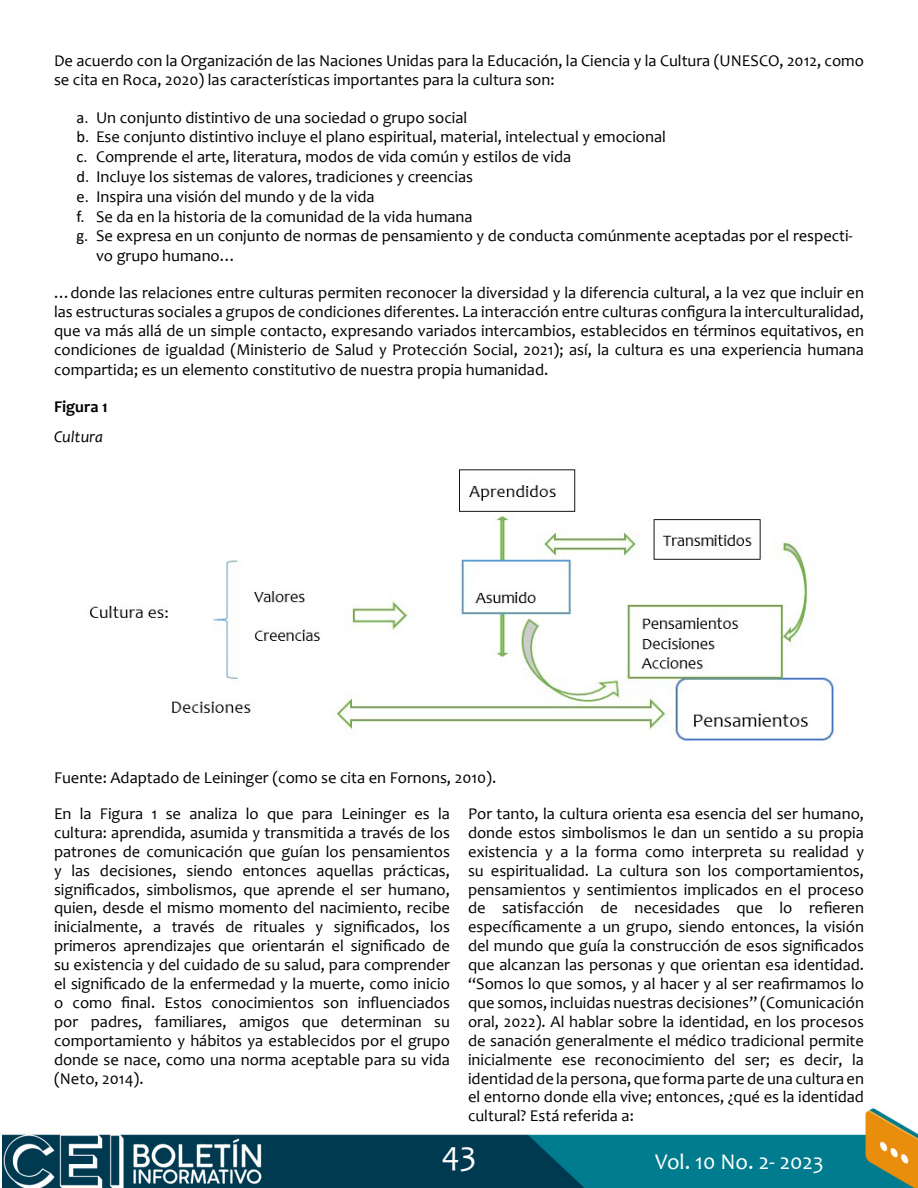
<style>
.page{position:relative;width:918px;height:1188px;background:#fff}
.page>*{position:absolute;margin:0;border:0;box-sizing:border-box;transform-origin:0 0}
.t1{font:34.5px "Candara";color:#fff}
.t2{font:22.5px "Candara";color:#fff}
.t3{font:16.5px/18.9px "Candara";color:#000;text-align:justify}
.t4{font:700 16.5px "Candara";color:#000}
.t5{font:italic 16.5px "Candara";color:#000}
.s1{font-family:"Calibri"}
</style>
<div class="page">
<img style="left:3px;top:1108px;width:915px;height:80px">
<img style="left:89px;top:469px;width:749px;height:273px">
<p class="t3" style="left:54px;top:51px;width:812px">De acuerdo con la Organización de las Naciones Unidas para la Educación, la Ciencia y la Cultura (UNESCO, 2012, como se cita en Roca, 2020) las características importantes para la cultura son:</p>
<p class="t3" style="left:76px;top:108px;width:392px"><span class="s1">a.</span> Un conjunto distintivo de una sociedad o grupo social</p>
<p class="t3" style="left:76px;top:127px;width:591px"><span class="s1">b.</span> Ese conjunto distintivo incluye el plano espiritual, material, intelectual y emocional</p>
<p class="t3" style="left:76px;top:147px;width:496px"><span class="s1">c.</span> Comprende el arte, literatura, modos de vida común y estilos de vida</p>
<p class="t3" style="left:76px;top:167px;width:398px"><span class="s1">d.</span> Incluye los sistemas de valores, tradiciones y creencias</p>
<p class="t3" style="left:76px;top:187px;width:300px"><span class="s1">e.</span> Inspira una visión del mundo y de la vida</p>
<p class="t3" style="left:76px;top:207px;width:398px"><span class="s1">f.</span> Se da en la historia de la comunidad de la vida humana</p>
<p class="t3" style="left:96px;top:226px;width:758px;line-height:19.8px;text-indent:-20px"><span class="s1">g.</span> Se expresa en un conjunto de normas de pensamiento y de conducta comúnmente aceptadas por el respecti&shy;vo grupo humano…</p>
<p class="t3" style="left:54px;top:283px;width:812px">…donde las relaciones entre culturas permiten reconocer la diversidad y la diferencia cultural, a la vez que incluir en las estructuras sociales a grupos de condiciones diferentes. La interacción entre culturas configura la interculturalidad, que va más allá de un simple contacto, expresando variados intercambios, establecidos en términos equitativos, en condiciones de igualdad (Ministerio de Salud y Protección Social, 2021); así, la cultura es una experiencia humana compartida; es un elemento constitutivo de nuestra propia humanidad.</p>
<p class="t4" style="left:54px;top:397px;width:55px">Figura 1</p>
<p class="t5" style="left:54px;top:427px;width:51px">Cultura</p>
<p class="t3" style="left:54px;top:769px;width:444px">Fuente: Adaptado de Leininger (como se cita en Fornons, 2010).</p>
<p class="t3" style="left:54px;top:804px;width:398px">En la Figura 1 se analiza lo que para Leininger es la cultura: aprendida, asumida y transmitida a través de los patrones de comunicación que guían los pensamientos y las decisiones, siendo entonces aquellas prácticas, significados, simbolismos, que aprende el ser humano, quien, desde el mismo momento del nacimiento, recibe inicialmente, a través de rituales y significados, los primeros aprendizajes que orientarán el significado de su existencia y del cuidado de su salud, para comprender el significado de la enfermedad y la muerte, como inicio o como final. Estos conocimientos son influenciados por padres, familiares, amigos que determinan su comportamiento y hábitos ya establecidos por el grupo donde se nace, como una norma aceptable para su vida (Neto, 2014).</p>
<p class="t3" style="left:468px;top:804px;width:398px">Por tanto, la cultura orienta esa esencia del ser humano, donde estos simbolismos le dan un sentido a su propia existencia y a la forma como interpreta su realidad y su espiritualidad. La cultura son los comportamientos, pensamientos y sentimientos implicados en el proceso de satisfacción de necesidades que lo refieren específicamente a un grupo, siendo entonces, la visión del mundo que guía la construcción de esos significados que alcanzan las personas y que orientan esa identidad. “Somos lo que somos, y al hacer y al ser reafirmamos lo que somos, incluidas nuestras decisiones” (Comunicación oral, 2022). Al hablar sobre la identidad, en los procesos de sanación generalmente el médico tradicional permite inicialmente ese reconocimiento del ser; es decir, la identidad de la persona, que forma parte de una cultura en el entorno donde ella vive; entonces, ¿qué es la identidad cultural? Está referida a:</p>
<h1 class="t1" style="left:441px;top:1132px;width:37px">43</h1>
<h2 class="t2" style="left:655px;top:1147px;width:170px">Vol. 10 No. 2- 2023</h2>
</div>
